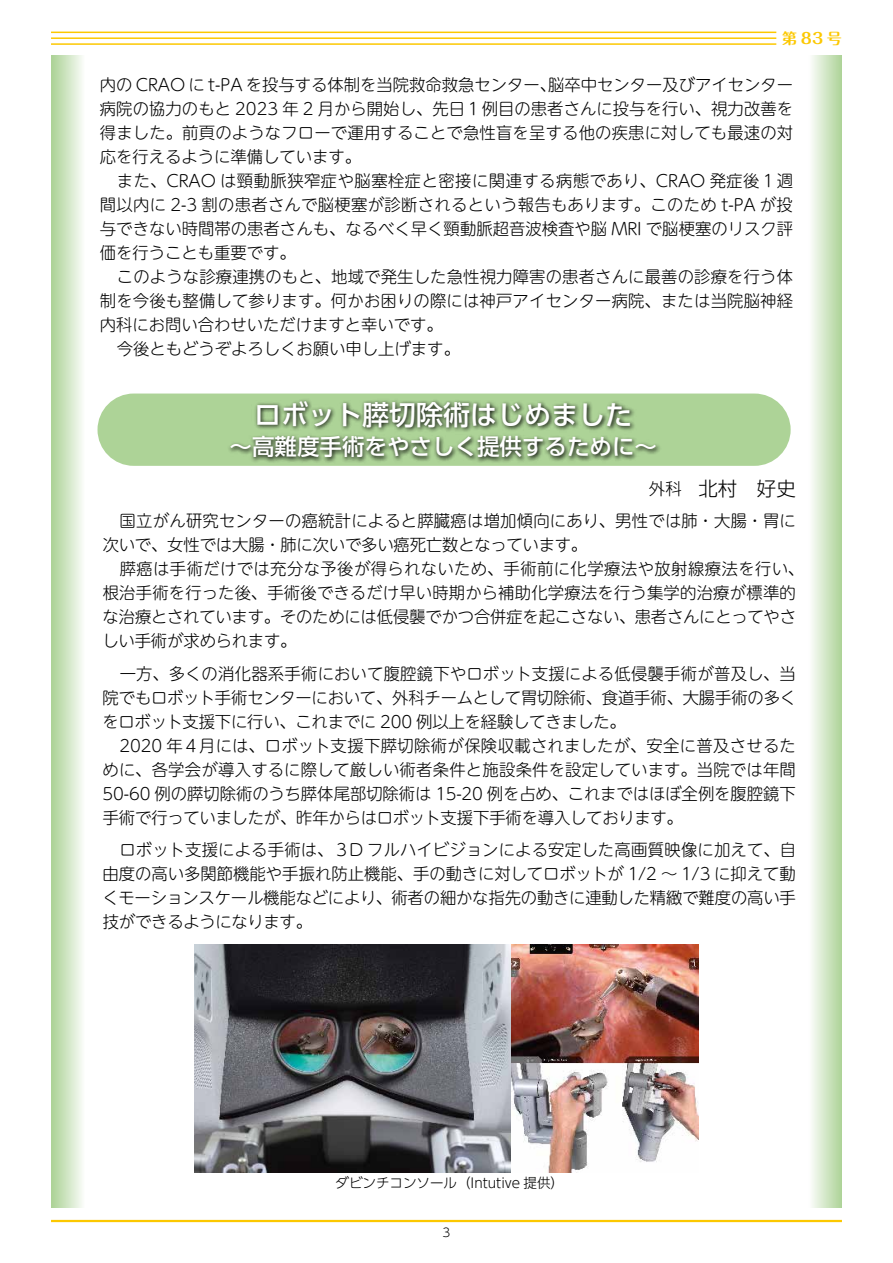
<style>
.page{position:relative;width:893px;height:1263px;background:#fff}
.page>*{position:absolute;margin:0;border:0;box-sizing:border-box;transform-origin:0 0}
.t1{font:500 27px "UD Shin Go Pro";color:#fff}
.t2{font:500 22.5px "UD Shin Go Pro";color:#fff}
.t3{font:300 19.5px "UD Shin Go Pro";color:#000}
.t4{font:300 16.5px/24px "UD Shin M Go Pro";color:#000;text-align:justify}
.t5{font:700 15px "Maru Fo Pro";color:#fcc800}
.t6{font:300 13.5px "UD Shin Go Pro";color:#000}
.t7{font:300 12px "UD Shin M Go Pro";color:#000}
.s1{font-size:16.5px}
</style>
<div class="page">
<svg style="left:51px;top:55px;width:31px;height:1153px;background:#cfe5c2"></svg>
<svg style="left:812px;top:55px;width:30px;height:1153px;background:#d2e6c6"></svg>
<div style="left:98px;top:393px;width:693px;height:73px;background:#add397;border-radius:36px"></div>
<svg style="left:229px;top:400px;width:431px;height:63px"></svg>
<img style="left:195px;top:944px;width:503px;height:228px">
<hr style="left:51px;top:1220px;width:791px;height:2px;background:#fcc800">
<hr style="left:51px;top:32px;width:725px;height:1px;background:#fcc800">
<hr style="left:51px;top:37px;width:725px;height:2px;background:#fcc800">
<hr style="left:51px;top:43px;width:725px;height:2px;background:#fcc800">
<p class="t5" style="left:782px;top:26px;width:61px">第83号</p>
<p class="t4" style="left:100px;top:72px;width:695px">内の CRAO に t-PA を投与する体制を当院救命救急センター、脳卒中センター及びアイセンター病院の協力のもと 2023 年 2 月から開始し、先日１例目の患者さんに投与を行い、視力改善を得ました。前頁のようなフローで運用することで急性盲を呈する他の疾患に対しても最速の対応を行えるように準備しています。</p>
<p class="t4" style="left:100px;top:168px;width:695px;text-indent:17px">また、CRAO は頸動脈狭窄症や脳塞栓症と密接に関連する病態であり、CRAO 発症後１週間以内に 2-3 割の患者さんで脳梗塞が診断されるという報告もあります。このため t-PA が投与できない時間帯の患者さんも、なるべく早く頸動脈超音波検査や脳 MRI で脳梗塞のリスク評価を行うことも重要です。</p>
<p class="t4" style="left:117px;top:264px;width:678px">このような診療連携のもと、地域で発生した急性視力障害の患者さんに最善の診療を行う体</p>
<p class="t4" style="left:100px;top:288px;width:695px">制を今後も整備して参ります。何かお困りの際には神戸アイセンター病院、または当院脳神経</p>
<p class="t4" style="left:100px;top:312px;width:345px">内科にお問い合わせいただけますと幸いです。</p>
<p class="t4" style="left:117px;top:336px;width:345px">今後ともどうぞよろしくお願い申し上げます。</p>
<h1 class="t1" style="left:254px;top:393px;width:379px">ロボット膵切除術はじめました</h1>
<h2 class="t2" style="left:230px;top:429px;width:427px">～高難度手術をやさしく提供するために～</h2>
<p class="t3" style="left:649px;top:473px;width:148px"><span class="s1">外科　</span>北村　好史</p>
<p class="t4" style="left:103px;top:508px;width:695px;text-indent:17px">国立がん研究センターの癌統計によると膵臓癌は増加傾向にあり、男性では肺・大腸・胃に次いで、女性では大腸・肺に次いで多い癌死亡数となっています。</p>
<p class="t4" style="left:102px;top:556px;width:703px;text-align:left;text-indent:17px">膵癌は手術だけでは充分な予後が得られないため、手術前に化学療法や放射線療法を行い、根治手術を行った後、手術後できるだけ早い時期から補助化学療法を行う集学的治療が標準的な治療とされています。そのためには低侵襲でかつ合併症を起こさない、患者さんにとってやさしい手術が求められます。</p>
<p class="t4" style="left:103px;top:660px;width:695px;text-indent:17px">一方、多くの消化器系手術において腹腔鏡下やロボット支援による低侵襲手術が普及し、当院でもロボット手術センターにおいて、外科チームとして胃切除術、食道手術、大腸手術の多くをロボット支援下に行い、これまでに 200 例以上を経験してきました。</p>
<p class="t4" style="left:103px;top:733px;width:695px;text-indent:17px">2020 年４月には、ロボット支援下膵切除術が保険収載されましたが、安全に普及させるために、各学会が導入するに際して厳しい術者条件と施設条件を設定しています。当院では年間50-60 例の膵切除術のうち膵体尾部切除術は 15-20 例を占め、これまではほぼ全例を腹腔鏡下手術で行っていましたが、昨年からはロボット支援下手術を導入しております。</p>
<p class="t4" style="left:102px;top:837px;width:695px;text-indent:17px">ロボット支援による手術は、３D フルハイビジョンによる安定した高画質映像に加えて、自由度の高い多関節機能や手振れ防止機能、手の動きに対してロボットが 1/2 ～ 1/3 に抑えて動くモーションスケール機能などにより、術者の細かな指先の動きに連動した精緻で難度の高い手技ができるようになります。</p>
<p class="t6" style="left:336px;top:1172px;width:230px">ダビンチコンソール（Intutive 提供）</p>
<p class="t7" style="left:442px;top:1223px;width:9px">3</p>
</div>
